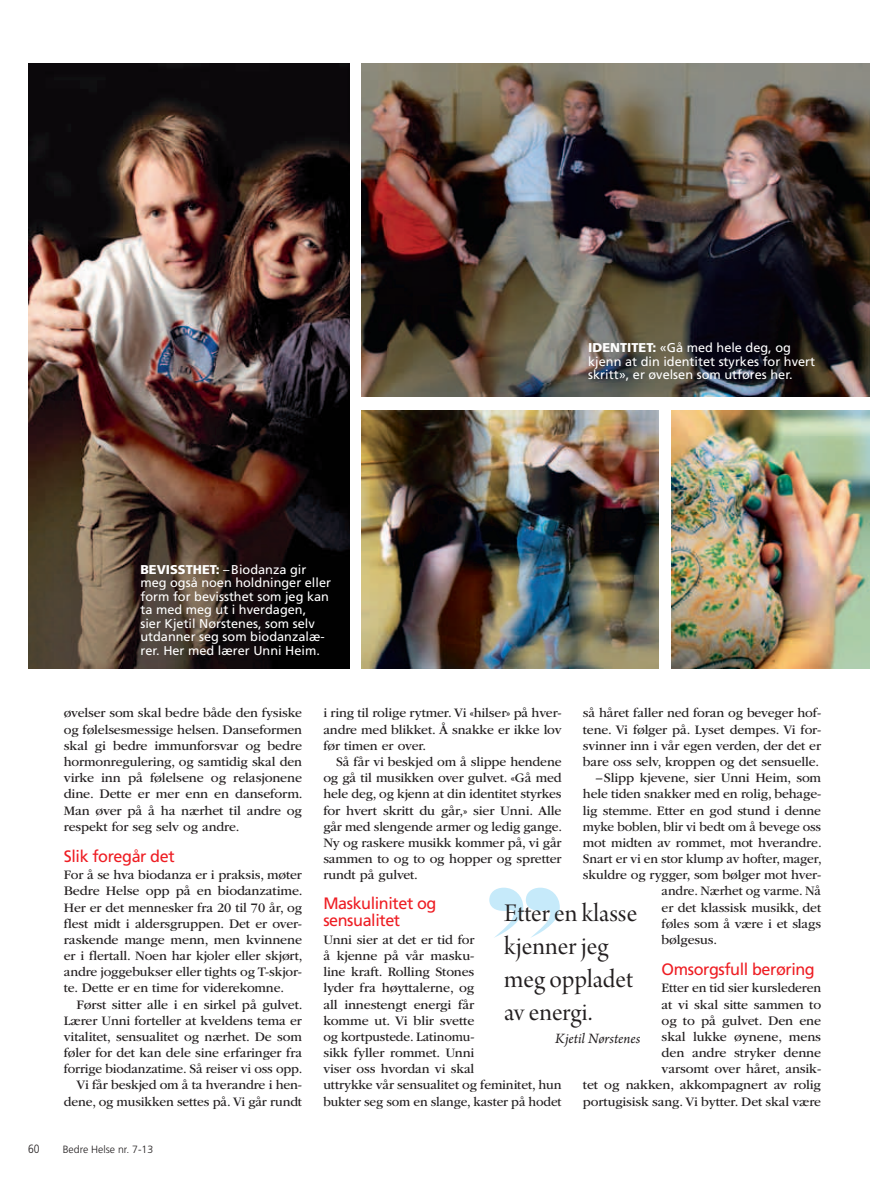
<style>
.page{position:relative;width:885px;height:1183px;background:#fff}
.page>*{position:absolute;margin:0;border:0;box-sizing:border-box;transform-origin:0 0}
.t1{font:27px/33px "Arno Pro Display";color:#231f20}
.t2{font:16.5px/16.5px "Frutiger LT Std";letter-spacing:-.025em;color:#ee1d23}
.t3{font:italic 15px "Arno Pro";color:#231f20}
.t4{font:13.5px/16.2px "ITC Garamond Std";letter-spacing:-.01em;color:#231f20;text-align:justify}
.t5{font:12.75px/13.5px "Frutiger LT Std";color:#fff}
.t6{font:300 condensed 12px "Frutiger LT Std";color:#231f20}
.t7{font:300 10.5px "Frutiger LT Std";color:#231f20}
.s1{font-weight:900}
</style>
<div class="page">
<svg style="left:489px;top:887px;width:71px;height:50px"></svg>
<img style="left:361px;top:410px;width:297px;height:258px">
<img style="left:361px;top:64px;width:508px;height:332px">
<img style="left:671px;top:410px;width:198px;height:258px">
<img style="left:28px;top:64px;width:322px;height:604px">
<p class="t5" style="left:140px;top:562px;width:192px"><span class="s1">BEVISSTHET:</span> –Biodanza gir meg også noen holdninger eller form for bevissthet som jeg kan ta med meg ut i hverdagen,<br>sier Kjetil Nørstenes, som selv utdanner seg som biodanzalæ&shy;rer. Her med lærer Unni Heim.</p>
<p class="t5" style="left:588px;top:341px;width:228px"><span class="s1">IDENTITET:</span> «Gå med hele deg, og kjenn at din identitet styrkes for hvert skritt», er øvelsen som utføres her.</p>
<p class="t4" style="left:64px;top:705px;width:240px">øvelser som skal bedre både den fysiske og følelsesmessige helsen. Danseformen skal gi bedre immunforsvar og bedre hormonregulering, og samtidig skal den virke inn på følelsene og relasjonene dine. Dette er mer enn en danseform.<br>Man øver på å ha nærhet til andre og respekt for seg selv og andre.</p>
<p class="t2" style="left:64px;top:848px;width:112px">Slik foregår det</p>
<p class="t4" style="left:64px;top:866px;width:240px">For å se hva biodanza er i praksis, møter Bedre Helse opp på en biodanzatime.<br>Her er det mennesker fra 20 til 70 år, og flest midt i aldersgruppen. Det er over&shy;raskende mange menn, men kvinnene er i flertall. Noen har kjoler eller skjørt, andre joggebukser eller tights og T-skjor&shy;te. Dette er en time for viderekomne.</p>
<p class="t4" style="left:64px;top:996px;width:240px;text-align:right">Først sitter alle i en sirkel på gulvet.<br>Lærer Unni forteller at kveldens tema er vitalitet, sensualitet og nærhet. De som føler for det kan dele sine erfaringer fra forrige biodanzatime. Så reiser vi oss opp.<br>Vi får beskjed om å ta hverandre i hen&shy;dene, og musikken settes på. Vi går rundt</p>
<p class="t6" style="left:28px;top:1141px;width:13px">60</p>
<p class="t7" style="left:63px;top:1143px;width:92px">Bedre Helse nr. 7-13</p>
<p class="t4" style="left:323px;top:705px;width:240px">i ring til rolige rytmer. Vi «hilser» på hver&shy;andre med blikket. Å snakke er ikke lov før timen er over.</p>
<p class="t4" style="left:323px;top:753px;width:240px;text-indent:13px">Så får vi beskjed om å slippe hendene og gå til musikken over gulvet. «Gå med hele deg, og kjenn at din identitet styrkes for hvert skritt du går,» sier Unni. Alle går med slengende armer og ledig gange.<br>Ny og raskere musikk kommer på, vi går sammen to og to og hopper og spretter rundt på gulvet.</p>
<p class="t2" style="left:323px;top:895px;width:114px">Maskulinitet og sensualitet</p>
<p class="t4" style="left:323px;top:931px;width:240px;text-align:left">Unni sier at det er tid for<br>å kjenne på vår masku-<br>line kraft. Rolling Stones<br>lyder fra høyttalerne, og<br>all innestengt energi får<br>komme ut. Vi blir svette<br>og kortpustede. Latinomu-<br>sikk fyller rommet. Unni<br>viser oss hvordan vi skal<br>uttrykke vår sensualitet og feminitet, hun bukter seg som en slange, kaster på hodet</p>
<p class="t4" style="left:583px;top:705px;width:240px">så håret faller ned foran og beveger hof-</p>
<p class="t4" style="left:583px;top:721px;width:240px">tene. Vi følger på. Lyset dempes. Vi for-</p>
<p class="t4" style="left:583px;top:737px;width:240px">svinner inn i vår egen verden, der det er</p>
<p class="t4" style="left:583px;top:753px;width:238px">bare oss selv, kroppen og det sensuelle.</p>
<p class="t4" style="left:595px;top:769px;width:227px">–Slipp kjevene, sier Unni Heim, som</p>
<p class="t4" style="left:583px;top:785px;width:240px">hele tiden snakker med en rolig, behage-</p>
<p class="t4" style="left:583px;top:802px;width:240px">lig stemme. Etter en god stund i denne</p>
<p class="t4" style="left:583px;top:818px;width:240px">myke boblen, blir vi bedt om å bevege oss</p>
<p class="t4" style="left:583px;top:834px;width:240px">mot midten av rommet, mot hverandre.</p>
<p class="t4" style="left:583px;top:850px;width:240px">Snart er vi en stor klump av hofter, mager,</p>
<p class="t4" style="left:583px;top:866px;width:240px">skuldre og rygger, som bølger mot hver-</p>
<p class="t4" style="left:661px;top:882px;width:161px">andre. Nærhet og varme. Nå</p>
<p class="t4" style="left:661px;top:899px;width:161px">er det klassisk musikk, det</p>
<p class="t4" style="left:661px;top:915px;width:161px">føles som å være i et slags</p>
<p class="t4" style="left:661px;top:931px;width:57px">bølgesus.</p>
<p class="t2" style="left:661px;top:961px;width:155px">Omsorgsfull berøring</p>
<p class="t4" style="left:583px;top:979px;width:240px;text-align:right">Etter en tid sier kurslederen<br>at vi skal sitte sammen to<br>og to på gulvet. Den ene<br>skal lukke øynene, mens<br>den andre stryker denne<br>varsomt over håret, ansik-<br>tet og nakken, akkompagnert av rolig portugisisk sang. Vi bytter. Det skal være</p>
<h1 class="t1" style="left:504px;top:898px;width:134px">Etter en klasse kjenner jeg meg oppladet av energi.</h1>
<p class="t3" style="left:555px;top:1029px;width:87px">Kjetil Nørstenes</p>
</div>
